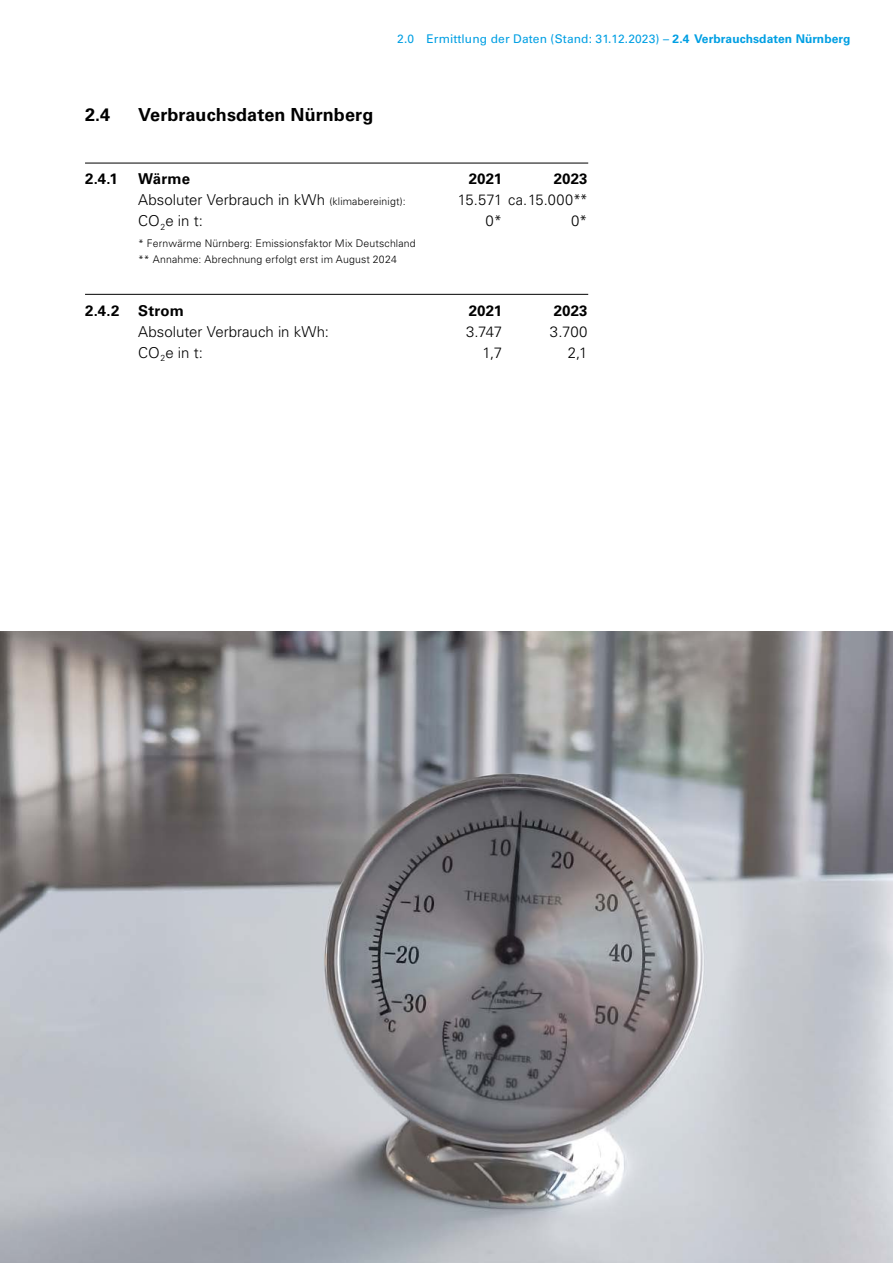
<style>
.page{position:relative;width:893px;height:1263px;background:#fff}
.page>*{position:absolute;margin:0;border:0;box-sizing:border-box;transform-origin:0 0}
.t1{font:700 18px "Univers LT Std";letter-spacing:.005em;color:#000}
.t2{font:300 15px "Univers LT Std";color:#000}
.t3{font:700 15px "Univers LT Std";letter-spacing:.01em;color:#000}
.t4{font:12px "Univers LT Std";letter-spacing:.01em;color:#009fe3}
.t5{font:300 10.5px/15.8px "Univers LT Std";letter-spacing:.015em;color:#000}
.s1{font-weight:700}
.s2{font-size:10.5px}
</style>
<div class="page">
<img style="left:0;top:631px;width:893px;height:632px">
<hr style="left:85px;top:163px;width:503px;height:1px;background:#000">
<hr style="left:85px;top:294px;width:503px;height:1px;background:#000">
<p class="t1" style="left:85px;top:104px;width:27px">2.4</p>
<p class="t1" style="left:138px;top:104px;width:237px">Verbrauchsdaten Nürnberg</p>
<p class="t4" style="left:397px;top:31px;width:455px">2.0 Ermittlung der Daten (Stand: 31.12.2023) – <span class="s1">2.4 Verbrauchsdaten Nürnberg</span></p>
<p class="t3" style="left:85px;top:170px;width:34px">2.4.1</p>
<p class="t3" style="left:138px;top:170px;width:53px">Wärme</p>
<p class="t3" style="left:469px;top:170px;width:35px">2021</p>
<p class="t3" style="left:554px;top:170px;width:35px">2023</p>
<p class="t2" style="left:138px;top:191px;width:269px">Absoluter Verbrauch in kWh <span class="s2">(klimabereinigt):</span></p>
<p class="t2" style="left:458px;top:191px;width:131px">15.571 ca.15.000**</p>
<p class="t2" style="left:138px;top:212px;width:66px">CO<sub>2</sub>e in t:</p>
<p class="t2" style="left:486px;top:212px;width:18px">0*</p>
<p class="t2" style="left:571px;top:212px;width:18px">0*</p>
<p class="t5" style="left:138px;top:236px;width:279px">* Fernwärme Nürnberg: Emissionsfaktor Mix Deutschland ** Annahme: Abrechnung erfolgt erst im August 2024</p>
<p class="t3" style="left:85px;top:301px;width:36px">2.4.2</p>
<p class="t3" style="left:138px;top:301px;width:47px">Strom</p>
<p class="t3" style="left:469px;top:301px;width:35px">2021</p>
<p class="t3" style="left:554px;top:301px;width:35px">2023</p>
<p class="t2" style="left:138px;top:322px;width:192px">Absoluter Verbrauch in kWh:</p>
<p class="t2" style="left:466px;top:322px;width:38px">3.747</p>
<p class="t2" style="left:550px;top:322px;width:39px">3.700</p>
<p class="t2" style="left:138px;top:343px;width:66px">CO<sub>2</sub>e in t:</p>
<p class="t2" style="left:483px;top:343px;width:21px">1,7</p>
<p class="t2" style="left:568px;top:343px;width:21px">2,1</p>
</div>
